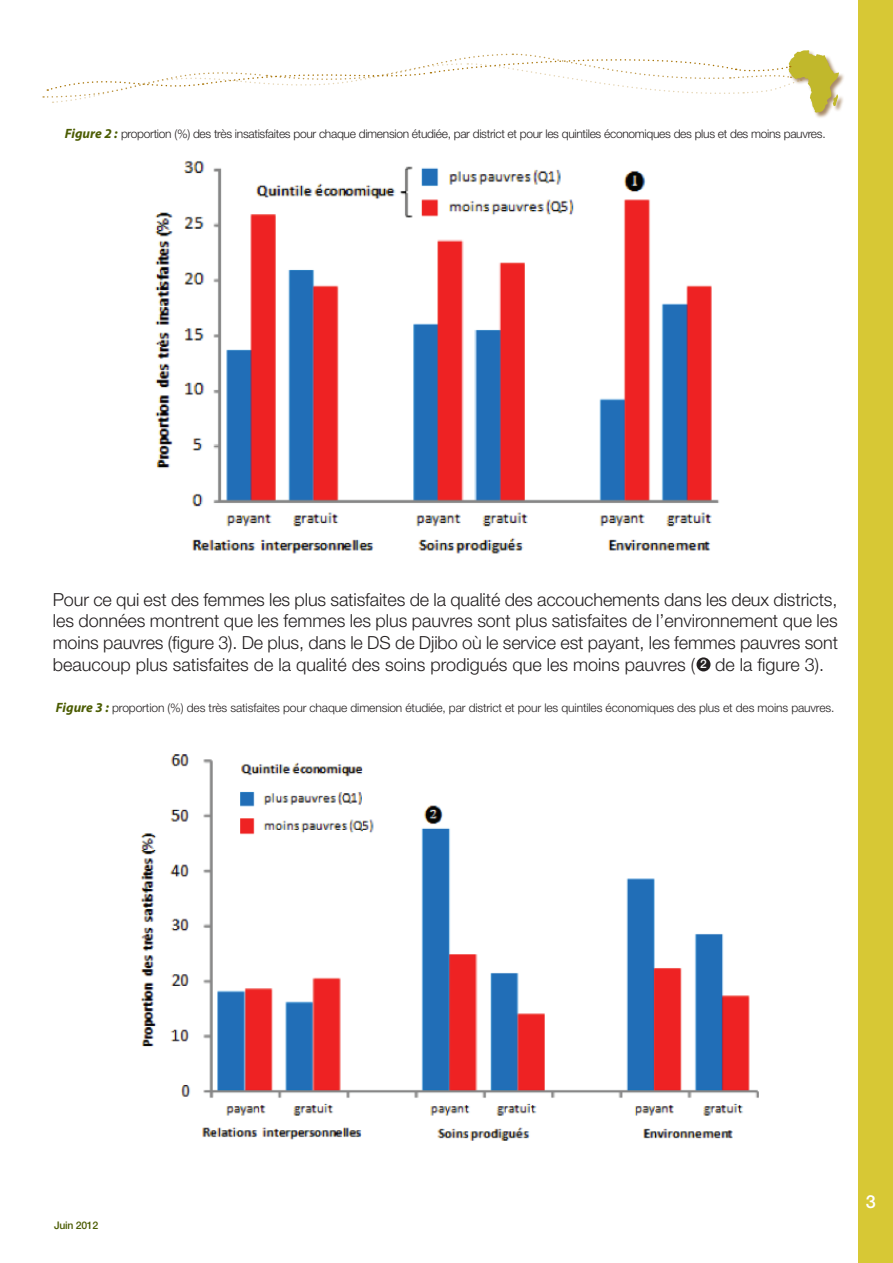
<style>
.page{position:relative;width:893px;height:1263px;background:#fff}
.page>*{position:absolute;margin:0;border:0;box-sizing:border-box;transform-origin:0 0}
.t1{font:300 18px/21.6px "Helvetica Neue LT Std";color:#231f20;text-align:justify}
.t2{font:500 18px "Helvetica Neue LT Std";color:#fff}
.t3{font:300 12px "Helvetica Neue LT Std";letter-spacing:-.025em;color:#231f20}
.t4{font:500 10.5px "Helvetica Neue LT Std";letter-spacing:-.025em;color:#4b5c02}
.s1{font-family:"Myriad Pro";font-weight:700;font-style:italic;font-size:13.5px;color:#4b5c02}
.s2{font-weight:500;font-size:12px;color:#fff}
</style>
<div class="page">
<div style="left:858px;top:0;width:35px;height:1263px;background:#d7c835"></div>
<div style="left:788px;top:50px;width:58px;height:69px;background:#8d6437;opacity:.75"></div>
<svg style="left:43px;top:50px;width:796px;height:63px"></svg>
<div style="left:696px;top:657px;width:14px;height:14px;background:#231f20;border-radius:50%"></div>
<img style="left:155px;top:161px;width:564px;height:393px">
<img style="left:140px;top:754px;width:619px;height:387px">
<p class="t3" style="left:65px;top:126px;width:762px"><span class="s1">Figure 2 :</span> proportion (%) des très insatisfaites pour chaque dimension étudiée, par district et pour les quintiles économiques des plus et des moins pauvres.</p>
<p class="t1" style="left:53px;top:588px;width:787px">Pour ce qui est des femmes les plus satisfaites de la qualité des accouchements dans les deux districts, les données montrent que les femmes les plus pauvres sont plus satisfaites de l’environnement que les moins pauvres (figure 3). De plus, dans le DS de Djibo où le service est payant, les femmes pauvres sont beaucoup plus satisfaites de la qualité des soins prodigués que les moins pauvres ( <span class="s2">2</span> de la figure 3).</p>
<p class="t3" style="left:56px;top:700px;width:780px"><span class="s1">Figure 3 :</span> proportion (%) des très satisfaites pour chaque dimension étudiée, par district et pour les quintiles économiques des plus et des moins pauvres.</p>
<p class="t4" style="left:54px;top:1219px;width:46px">Juin 2012</p>
<p class="t2" style="left:866px;top:1190px;width:12px">3</p>
</div>
